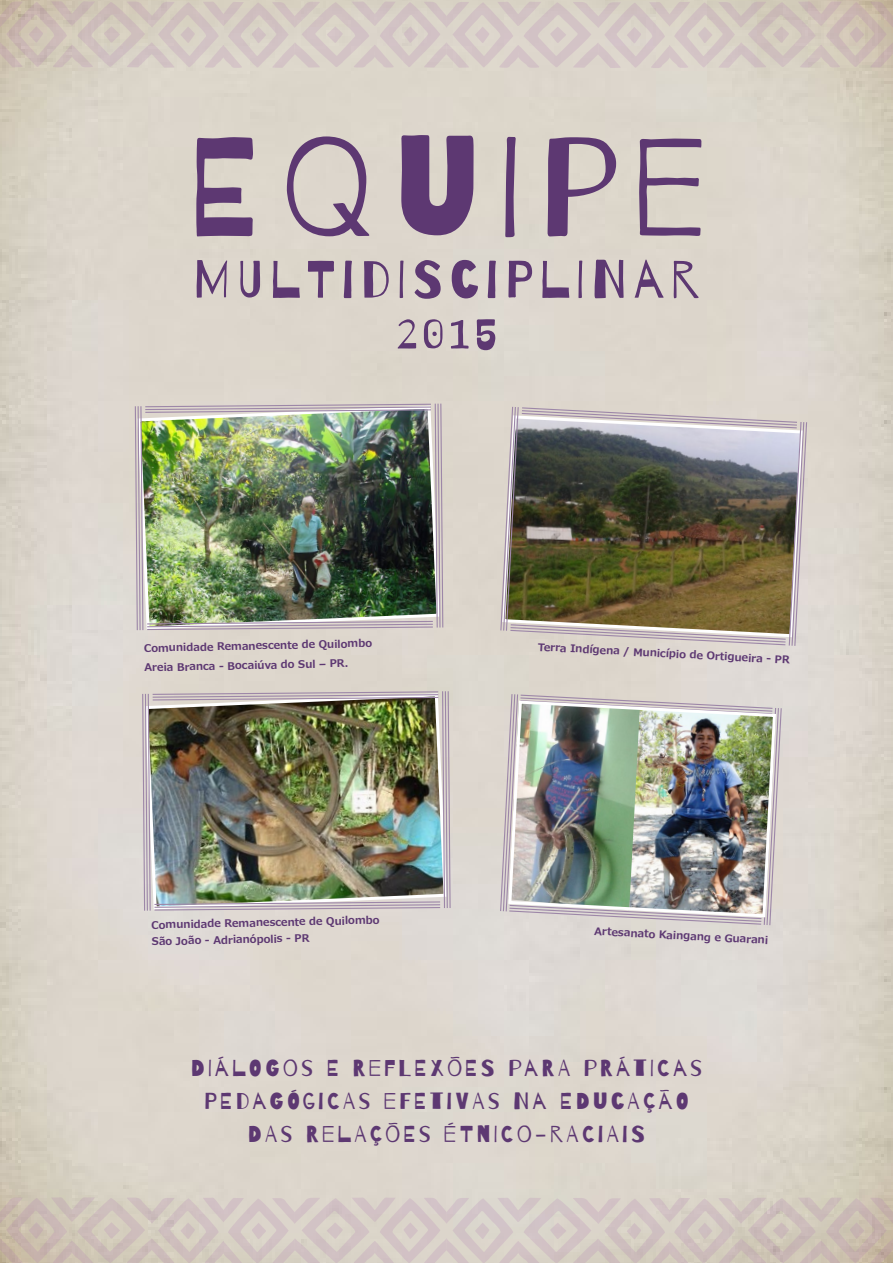
<style>
.page{position:relative;width:893px;height:1263px;background:#fff}
.page>*{position:absolute;margin:0;border:0;box-sizing:border-box;transform-origin:0 0}
.t1{font:140.4px "Barrio";letter-spacing:.135em;color:#5d3872}
.t2{font:52.5px "Barrio";letter-spacing:.135em;color:#5d3872}
.t3{font:23.1px/33px "Barrio";letter-spacing:.13em;color:#5d3872;text-align:center;scale:1.04 1}
.t4{font:700 10.5px "Meiryo";color:#5d3872}
</style>
<div class="page">
<svg style="left:0;top:1197px;width:893px;height:66px;background:#d2c6bf"></svg>
<svg style="left:0;top:1px;width:893px;height:67px;background:#d4c8c1"></svg>
<svg style="left:398px;top:319px;width:97px;height:31px;background:#b3a3af"></svg>
<img style="left:142px;top:690px;width:309px;height:222px">
<img style="left:134px;top:402px;width:310px;height:229px">
<img style="left:500px;top:406px;width:308px;height:241px">
<svg style="left:499px;top:693px;width:283px;height:233px;background:#d7d0cd"></svg>
<img style="left:507px;top:699px;width:271px;height:220px">
<p class="t1" style="left:188px;top:113px;width:519px">EQUIPE</p>
<p class="t2" style="left:193px;top:251px;width:508px">MULTIDISCIPLINAR</p>
<p class="t4" style="left:144px;top:640px;width:230px;rotate:-1deg">Comunidade Remanescente de Quilombo</p>
<p class="t4" style="left:144px;top:660px;width:205px;rotate:-1deg">Areia Branca - Bocaiúva do Sul – PR.</p>
<p class="t4" style="left:538px;top:639px;width:254px;rotate:3deg">Terra Indígena / Município de Ortigueira - PR</p>
<p class="t4" style="left:151px;top:917px;width:230px;rotate:-1deg">Comunidade Remanescente de Quilombo</p>
<p class="t4" style="left:152px;top:933px;width:159px;rotate:-1deg">São João - Adrianópolis - PR</p>
<p class="t4" style="left:595px;top:924px;width:175px;rotate:3deg">Artesanato Kaingang e Guarani</p>
<p class="t3" style="left:191px;top:1052px;width:493px">DIÁLOGOS E REFLEXÕES PARA PRÁTICAS<br>PEDAGÓGICAS EFETIVAS NA EDUCAÇÃO</p>
<p class="t3" style="left:248px;top:1118px;width:383px">DAS RELAÇÕES ÉTNICO-RACIAIS</p>
</div>
